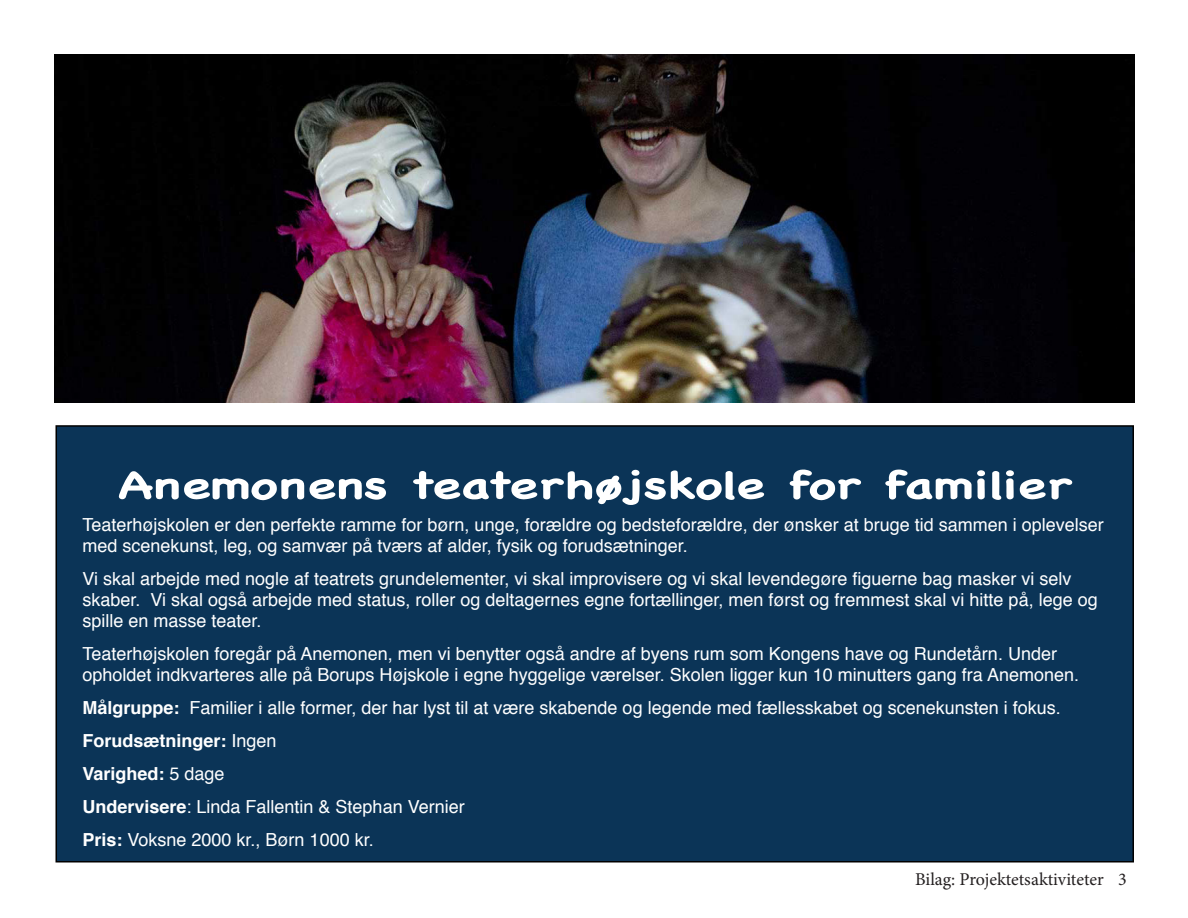
<style>
.page{position:relative;width:1188px;height:918px;background:#fff}
.page>*{position:absolute;margin:0;border:0;box-sizing:border-box;transform-origin:0 0}
.t1{font:700 37.5px "Chalkboard";color:#fff;scale:1.4 1}
.t2{font:18px/21px "Helvetica";color:#fff}
.t3{font:18px "Minion Pro";letter-spacing:-.005em;color:#231f20}
.s1{font-weight:700}
</style>
<div class="page">
<img style="left:55px;top:54px;width:1079px;height:348px">
<div style="left:56px;top:426px;width:1077px;height:436px;background:#0b3457"></div>
<h1 class="t1" style="left:118px;top:464px;width:683px">Anemonens teaterhøjskole for familier</h1>
<p class="t2" style="left:83px;top:515px;width:1023px">Teaterhøjskolen er den perfekte ramme for børn, unge, forældre og bedsteforældre, der ønsker at bruge tid sammen i oplevelser med scenekunst, leg, og samvær på tværs af alder, fysik og forudsætninger.</p>
<p class="t2" style="left:83px;top:569px;width:1017px">Vi skal arbejde med nogle af teatrets grundelementer, vi skal improvisere og vi skal levendegøre figuerne bag masker vi selv skaber. Vi skal også arbejde med status, roller og deltagernes egne fortællinger, men først og fremmest skal vi hitte på, lege og spille en masse teater.</p>
<p class="t2" style="left:83px;top:644px;width:998px">Teaterhøjskolen foregår på Anemonen, men vi benytter også andre af byens rum som Kongens have og Rundetårn. Under opholdet indkvarteres alle på Borups Højskole i egne hyggelige værelser. Skolen ligger kun 10 minutters gang fra Anemonen.</p>
<p class="t2" style="left:83px;top:692px;width:980px;line-height:33px"><span class="s1">Målgruppe:</span> Familier i alle former, der har lyst til at være skabende og legende med fællesskabet og scenekunsten i fokus.<br><span class="s1">Forudsætninger:</span> Ingen<br><span class="s1">Varighed:</span> 5 dage<br><span class="s1">Undervisere</span>: Linda Fallentin &amp; Stephan Vernier<br><span class="s1">Pris:</span> Voksne 2000 kr., Børn 1000 kr.</p>
<p class="t3" style="left:915px;top:872px;width:213px">Bilag: Projektetsaktiviteter 3</p>
</div>
